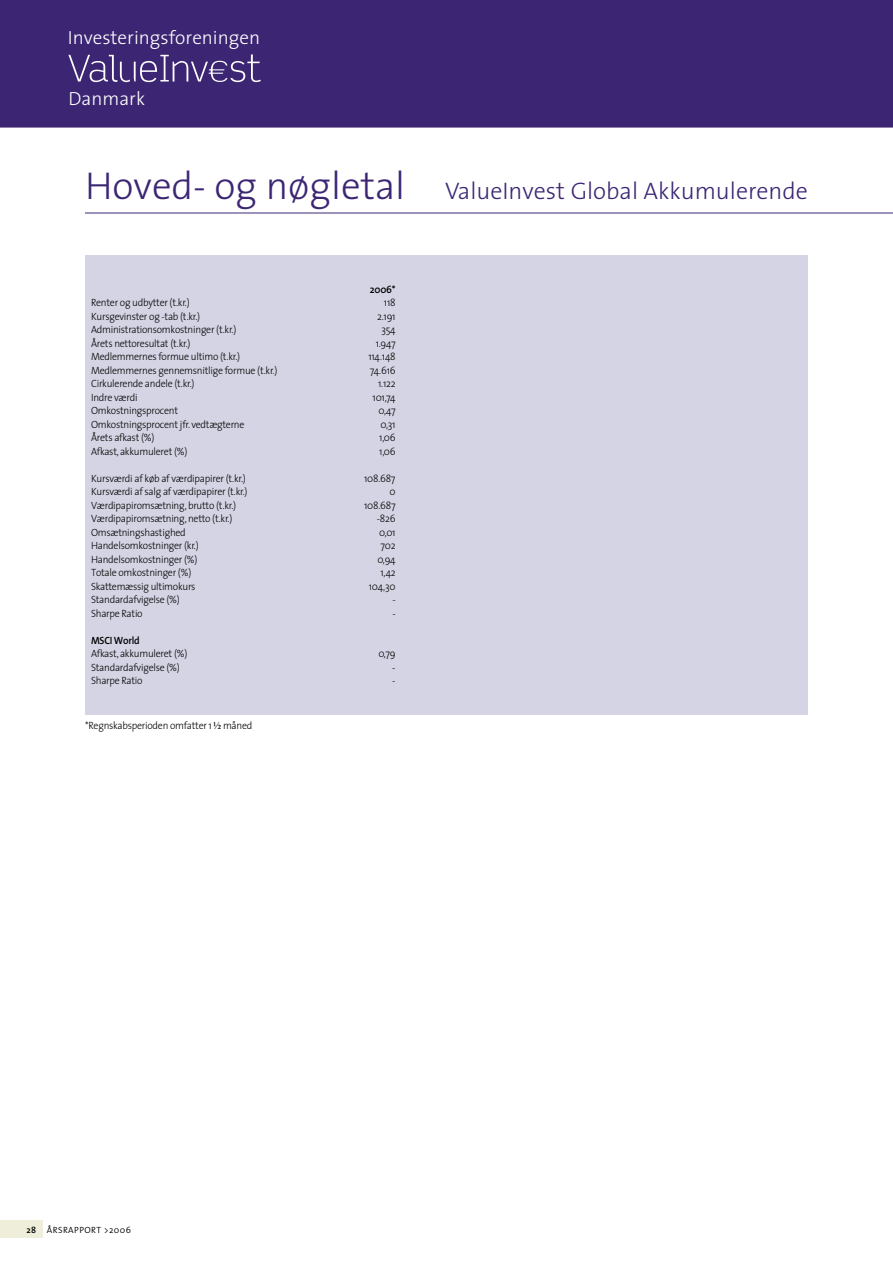
<style>
.page{position:relative;width:893px;height:1263px;background:#fff}
.page>*{position:absolute;margin:0;border:0;box-sizing:border-box;transform-origin:0 0}
.t1{font:300 24px "The Sans 3";color:#3c2674}
.t2{font:300 19.05px "The Sans 3";color:#fff}
.t3{font:300 10.5px "The Sans 3";letter-spacing:-.025em;color:#000;scale:.95 1}
.t4{font:600 10.5px "The Sans 6";letter-spacing:-.025em;color:#000;scale:.95 1}
.t5{font:300 9px "The Sans 4";letter-spacing:.05em;color:#000}
.t6{font:600 9px "The Sans 6";color:#000}
.s1{font-size:39px}
.s2{font-family:"Times";font-weight:400}
</style>
<div class="page">
<div style="left:0;top:0;width:892px;height:128px;background:#3c2674"></div>
<svg style="left:68px;top:54px;width:193px;height:28px;background:#5d4b8c"></svg>
<div style="left:0;top:1220px;width:43px;height:17px;background:#eeeedb"></div>
<svg style="left:892px;top:0;width:1px;height:128px"></svg>
<div style="left:85px;top:255px;width:723px;height:459px;background:#d4d4e4"></div>
<hr style="left:85px;top:213px;width:808px;height:1px;background:#3c2674">
<h2 class="t2" style="left:68px;top:22px;width:194px">Investeringsforeningen</h2>
<h2 class="t2" style="left:69px;top:82px;width:78px">Danmark</h2>
<h1 class="t1" style="left:85px;top:171px;width:724px"><span class="s1">Hoved- og nøgletal</span> ValueInvest Global Akkumulerende</h1>
<p class="t4" style="left:375px;top:280px;width:24px">006*</p>
<p class="t3" style="left:91px;top:294px;width:105px">Renter og udbytter (t.kr.)</p>
<p class="t3" style="left:384px;top:294px;width:14px">118</p>
<p class="t3" style="left:91px;top:308px;width:117px">Kursgevinster og -tab (t.kr.)</p>
<p class="t3" style="left:377px;top:308px;width:21px">2.191</p>
<p class="t3" style="left:91px;top:321px;width:155px">Administrationsomkostninger (t.kr.)</p>
<p class="t3" style="left:381px;top:321px;width:16px">354</p>
<p class="t3" style="left:91px;top:335px;width:106px">Årets nettoresultat (t.kr.)</p>
<p class="t3" style="left:376px;top:335px;width:22px">1.947</p>
<p class="t3" style="left:91px;top:348px;width:159px">Medlemmernes formue ultimo (t.kr.)</p>
<p class="t3" style="left:368px;top:348px;width:30px">114.148</p>
<p class="t3" style="left:91px;top:362px;width:198px">Medlemmernes gennemsnitlige formue (t.kr.)</p>
<p class="t3" style="left:370px;top:362px;width:29px">74.616</p>
<p class="t3" style="left:91px;top:375px;width:110px">Cirkulerende andele (t.kr.)</p>
<p class="t3" style="left:378px;top:375px;width:20px">1.122</p>
<p class="t3" style="left:91px;top:389px;width:50px">Indre værdi</p>
<p class="t3" style="left:373px;top:389px;width:26px">101,74</p>
<p class="t3" style="left:91px;top:402px;width:93px">Omkostningsprocent</p>
<p class="t3" style="left:379px;top:402px;width:19px">0,47</p>
<p class="t3" style="left:91px;top:416px;width:163px">Omkostningsprocent jfr. vedtægterne</p>
<p class="t3" style="left:381px;top:416px;width:17px">0,31</p>
<p class="t3" style="left:91px;top:429px;width:68px">Årets afkast (%)</p>
<p class="t3" style="left:379px;top:429px;width:19px">1,06</p>
<p class="t3" style="left:91px;top:443px;width:103px">Afkast, akkumuleret (%)</p>
<p class="t3" style="left:379px;top:443px;width:19px">1,06</p>
<p class="t3" style="left:91px;top:470px;width:164px">Kursværdi af køb af værdipapirer (t.kr.)</p>
<p class="t3" style="left:364px;top:470px;width:35px">108.687</p>
<p class="t3" style="left:91px;top:483px;width:166px">Kursværdi af salg af værdipapirer (t.kr.)</p>
<p class="t3" style="left:389px;top:483px;width:8px">0</p>
<p class="t3" style="left:91px;top:497px;width:154px">Værdipapiromsætning, brutto (t.kr.)</p>
<p class="t3" style="left:364px;top:497px;width:35px">108.687</p>
<p class="t3" style="left:91px;top:510px;width:150px">Værdipapiromsætning, netto (t.kr.)</p>
<p class="t3" style="left:377px;top:510px;width:21px">-826</p>
<p class="t3" style="left:91px;top:524px;width:101px">Omsætningshastighed</p>
<p class="t3" style="left:379px;top:524px;width:19px">0,01</p>
<p class="t3" style="left:91px;top:537px;width:115px">Handelsomkostninger (kr.)</p>
<p class="t3" style="left:381px;top:537px;width:17px">702</p>
<p class="t3" style="left:91px;top:551px;width:114px">Handelsomkostninger (%)</p>
<p class="t3" style="left:377px;top:551px;width:21px">0,94</p>
<p class="t3" style="left:91px;top:564px;width:107px">Totale omkostninger (%)</p>
<p class="t3" style="left:380px;top:564px;width:17px">1,42</p>
<p class="t3" style="left:91px;top:578px;width:112px">Skattemæssig ultimokurs</p>
<p class="t3" style="left:369px;top:578px;width:30px">104,30</p>
<p class="t3" style="left:91px;top:591px;width:95px">Standardafvigelse (%)</p>
<p class="t3" style="left:392px;top:591px;width:5px">-</p>
<p class="t3" style="left:91px;top:605px;width:56px">Sharpe Ratio</p>
<p class="t3" style="left:392px;top:605px;width:5px">-</p>
<p class="t4" style="left:91px;top:631px;width:53px">MSCI World</p>
<p class="t3" style="left:91px;top:645px;width:103px">Afkast, akkumuleret (%)</p>
<p class="t3" style="left:378px;top:645px;width:20px">0,79</p>
<p class="t3" style="left:91px;top:659px;width:95px">Standardafvigelse (%)</p>
<p class="t3" style="left:392px;top:659px;width:5px">-</p>
<p class="t3" style="left:91px;top:672px;width:56px">Sharpe Ratio</p>
<p class="t3" style="left:392px;top:672px;width:5px">-</p>
<p class="t3" style="left:85px;top:717px;width:178px">*Regnskabsperioden omfatter 1 <span class="s2">½</span> måned</p>
<p class="t6" style="left:26px;top:1222px;width:6px">28</p>
<p class="t5" style="left:47px;top:1222px;width:86px">ÅRSRAPPORT &gt;2006</p>
</div>
